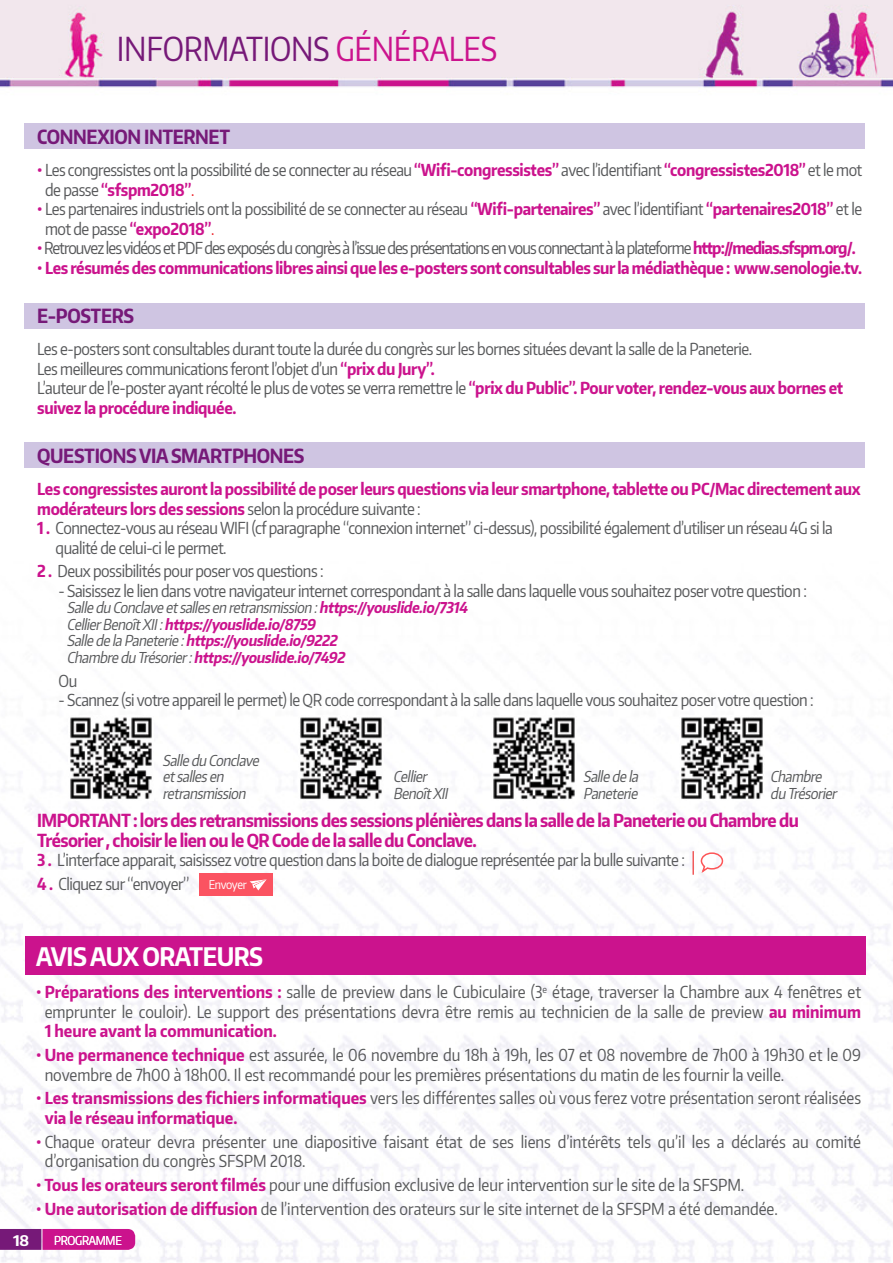
<style>
.page{position:relative;width:893px;height:1263px;background:#fff}
.page>*{position:absolute;margin:0;border:0;box-sizing:border-box;transform-origin:0 0}
.t1{font:33px "Encode Sans Narrow";letter-spacing:-.01em;color:#761978;scale:.92 1}
.t2{font:700 25.5px "Encode Sans Narrow";letter-spacing:-.02em;color:#fff;scale:.92 1}
.t3{font:700 19.5px "Encode Sans Narrow";letter-spacing:-.02em;color:#761978;scale:.92 1}
.t4{font:700 18px/19.5px "Encode Sans Narrow";letter-spacing:-.03em;color:#cb138d;scale:.92 1}
.t5{font:16.5px/19.5px "Encode Sans Narrow";letter-spacing:-.03em;color:#58595b;scale:.92 1}
.t6{font:16.5px/19.5px "Encode Sans Narrow";color:#58595b;scale:.93 1}
.t7{font:700 16.5px/19.5px "Encode Sans Narrow";letter-spacing:-.02em;color:#cb138d;scale:.92 1}
.t8{font:16.5px/19.5px "Encode Sans Narrow";letter-spacing:-.03em;color:#58595b;text-align:justify;scale:.93 1}
.t9{font:16.5px "Encode Sans Narrow";letter-spacing:-.06em;color:#58595b;scale:.92 1}
.t10{font:italic 15px/16.5px "Encode Sans Narrow";color:#58595b;scale:.92 1}
.t11{font:italic 700 15px "Encode Sans Narrow";color:#cb138d;scale:.92 1}
.t12{font:700 14.7px "Encode Sans Narrow";color:#fff;scale:1.04 1}
.t13{font:12.3px "Encode Sans Narrow";letter-spacing:-.02em;color:#fff;scale:.92 1}
.t14{font:12px "Encode Sans Narrow";letter-spacing:-.04em;color:#fff;scale:.92 1}
.s1{color:#cb138d}
.s2{font-weight:700;color:#cb138d}
.s3{color:#ed1d24}
.s4{font-weight:400;color:#58595b}
</style>
<div class="page">
<img style="left:0;top:0;width:893px;height:1263px">
<svg style="left:0;top:1229px;width:135px;height:21px;background:#b21989"></svg>
<div style="left:24px;top:123px;width:841px;height:26px;background:#cfc5e2"></div>
<div style="left:24px;top:303px;width:841px;height:25px;background:#cfc5e2"></div>
<div style="left:24px;top:442px;width:841px;height:25px;background:#cfc5e2"></div>
<div style="left:26px;top:936px;width:840px;height:39px;background:#cb138d"></div>
<img style="left:299px;top:715px;width:85px;height:85px">
<img style="left:69px;top:715px;width:85px;height:85px">
<img style="left:491px;top:715px;width:85px;height:85px">
<img style="left:679px;top:715px;width:85px;height:85px">
<div style="left:199px;top:873px;width:74px;height:23px;background:#fb5361"></div>
<svg style="left:250px;top:879px;width:17px;height:11px"></svg>
<svg style="left:700px;top:852px;width:24px;height:23px"></svg>
<hr style="left:692px;top:851px;width:2px;height:24px;background:#f15b5c">
<p class="t1" style="left:117px;top:27px;width:415px">INFORMATIONS <span class="s1">GÉNÉRALES</span></p>
<p class="t3" style="left:37px;top:124px;width:211px">CONNEXION INTERNET</p>
<p class="t5" style="left:45px;top:160px;width:890px;text-indent:-8px"><span class="s2">•</span> Les congressistes ont la possibilité de se connecter au réseau <span class="s2">“Wifi-congressistes”</span> avec l’identifiant <span class="s2">“congressistes2018”</span> et le mot de passe <span class="s2">“sfspm2018”</span><span class="s3">.</span></p>
<p class="t5" style="left:45px;top:199px;width:890px;text-indent:-8px"><span class="s2">•</span> Les partenaires industriels ont la possibilité de se connecter au réseau <span class="s2">“Wifi-partenaires”</span> avec l’identifiant <span class="s2">“partenaires2018”</span> et le mot de passe <span class="s2">“expo2018”</span><span class="s3">.</span></p>
<p class="t9" style="left:37px;top:237px;width:891px"><span class="s2">•</span> Retrouvez les vidéos et PDF des exposés du congrès à l’issue des présentations en vous connectant à la plateforme <span class="s2">http://medias.sfspm.org/.</span></p>
<p class="t7" style="left:37px;top:257px;width:898px">• Les résumés des communications libres ainsi que les e-posters sont consultables sur la médiathèque : www.senologie.tv.</p>
<p class="t3" style="left:37px;top:303px;width:107px">E-POSTERS</p>
<p class="t5" style="left:37px;top:339px;width:779px">Les e-posters sont consultables durant toute la durée du congrès sur les bornes situées devant la salle de la Paneterie.</p>
<p class="t5" style="left:37px;top:358px;width:434px">Les meilleures communications feront l’objet d’un <span class="s2">“prix du Jury”.</span></p>
<p class="t7" style="left:37px;top:378px;width:878px"><span class="s4">L’auteur de l’e-poster ayant récolté le plus de votes se verra remettre le</span> “prix du Public”. Pour voter, rendez-vous aux bornes et suivez la procédure indiquée.</p>
<p class="t3" style="left:37px;top:443px;width:292px">QUESTIONS VIA SMARTPHONES</p>
<p class="t7" style="left:37px;top:479px;width:896px">Les congressistes auront la possibilité de poser leurs questions via leur smartphone, tablette ou PC/Mac directement aux modérateurs lors des sessions <span class="s4">selon la procédure suivante :</span></p>
<p class="t5" style="left:56px;top:518px;width:846px;text-indent:-18px"><span class="s2">1 .</span> Connectez-vous au réseau WIFI (cf paragraphe “connexion internet” ci-dessus), possibilité également d’utiliser un réseau 4G si la qualité de celui-ci le permet.</p>
<p class="t5" style="left:37px;top:561px;width:313px"><span class="s2">2 .</span> Deux possibilités pour poser vos questions :</p>
<p class="t5" style="left:58px;top:580px;width:815px">- Saisissez le lien dans votre navigateur internet correspondant à la salle dans laquelle vous souhaitez poser votre question :</p>
<p class="t10" style="left:67px;top:599px;width:440px">Salledu Conclaveetsallesen retransmission :<span class="s2">https://youslide.io/7314</span></p>
<p class="t11" style="left:67px;top:614px;width:275px"><span class="s4">CellierBenoîtXII:</span>https://youslide.io/8759</p>
<p class="t11" style="left:67px;top:631px;width:299px"><span class="s4">SalledelaPaneterie:</span>https://youslide.io/9222</p>
<p class="t11" style="left:67px;top:647px;width:307px"><span class="s4">Chambredu Trésorier:</span>https://youslide.io/7492</p>
<p class="t5" style="left:58px;top:670px;width:22px">Ou</p>
<p class="t5" style="left:58px;top:690px;width:822px">- Scannez (si votre appareil le permet) le QR code correspondant à la salle dans laquelle vous souhaitez poser votre question :</p>
<p class="t10" style="left:163px;top:751px;width:110px">Salledu Conclave etsallesen retransmission</p>
<p class="t10" style="left:393px;top:768px;width:64px">Cellier<br>BenoîtXII</p>
<p class="t10" style="left:583px;top:768px;width:65px">Salledela<br>Paneterie</p>
<p class="t10" style="left:770px;top:768px;width:77px">Chambre du Trésorier</p>
<p class="t4" style="left:37px;top:810px;width:829px">IMPORTANT : lors des retransmissions des sessions plénières dans la salle de la Paneterie ou Chambre du<br>Trésorier , choisir le lien ou le QR Code de la salle du Conclave.</p>
<p class="t5" style="left:37px;top:850px;width:706px"><span class="s2">3 .</span> L’interface apparait, saisissez votre question dans la boite de dialogue représentée par la bulle suivante :</p>
<p class="t5" style="left:37px;top:874px;width:167px"><span class="s2">4 .</span> Cliquez sur “envoyer”</p>
<p class="t14" style="left:209px;top:877px;width:43px">Envoyer</p>
<p class="t2" style="left:36px;top:940px;width:248px">AVIS AUX ORATEURS</p>
<p class="t8" style="left:45px;top:982px;width:879px;text-indent:-9px"><span class="s2">• Préparations des interventions :</span> salle de preview dans le Cubiculaire (3<sup>e</sup> étage, traverser la Chambre aux 4 fenêtres et emprunter le couloir). Le support des présentations devra être remis au technicien de la salle de preview <span class="s2">au minimum 1 heure avant la communication.</span></p>
<p class="t6" style="left:45px;top:1045px;width:879px;text-indent:-9px"><span class="s2">• Une permanence technique</span> est assurée, le 06 novembre du 18h à 19h, les 07 et 08 novembre de 7h00 à 19h30 et le 09 novembre de 7h00 à 18h00. Il est recommandé pour les premières présentations du matin de les fournir la veille.</p>
<p class="t6" style="left:45px;top:1088px;width:879px;text-indent:-9px"><span class="s2">• Les transmissions des fichiers informatiques</span> vers les différentes salles où vous ferez votre présentation seront réalisées <span class="s2">via le réseau informatique.</span></p>
<p class="t6" style="left:45px;top:1131px;width:879px;text-indent:-9px"><span class="s2">•</span> Chaque orateur devra présenter une diapositive faisant état de ses liens d’intérêts tels qu’il les a déclarés au comité d’organisation du congrès SFSPM 2018.</p>
<p class="t6" style="left:36px;top:1174px;width:763px"><span class="s2">• Tous les orateurs seront filmés</span> pour une diffusion exclusive de leur intervention sur le site de la SFSPM.</p>
<p class="t6" style="left:36px;top:1198px;width:799px"><span class="s2">• Une autorisation de diffusion</span> de l’intervention des orateurs sur le site internet de la SFSPM a été demandée.</p>
<p class="t12" style="left:13px;top:1231px;width:17px">18</p>
<p class="t13" style="left:54px;top:1232px;width:75px">PROGRAMME</p>
</div>
